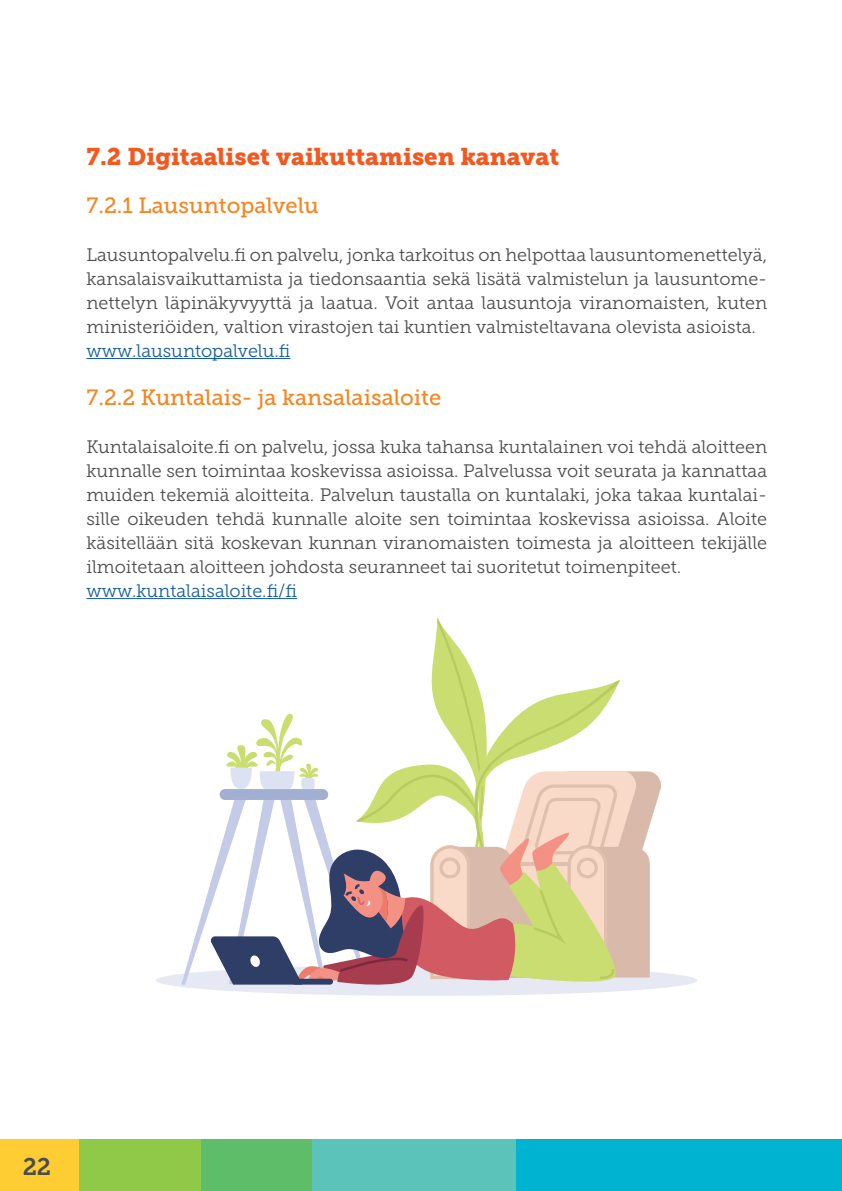
<style>
.page{position:relative;width:842px;height:1191px;background:#fff}
.page>*{position:absolute;margin:0;border:0;box-sizing:border-box;transform-origin:0 0}
.t1{font:24px "Museo Slab 900";color:#f15921}
.t2{font:24px "Museo Slab 700";color:#4b4c4d}
.t3{font:22px "Museo Slab 500";color:#f58520}
.t4{font:18px/24px "Museo Slab 300";color:#4b4c4d;text-align:justify}
.t5{font:18px "Museo Slab 300";color:#175d9e}
</style>
<div class="page">
<div style="left:0;top:1140px;width:79px;height:51px;background:#fecd33"></div>
<hr style="left:86px;top:358px;width:204px;height:1px;background:#175d9e">
<hr style="left:86px;top:598px;width:211px;height:1px;background:#175d9e">
<div style="left:156px;top:965px;width:541px;height:30px;background:#e6e8f4;border-radius:50%"></div>
<svg style="left:181px;top:617px;width:482px;height:374px"></svg>
<div style="left:516px;top:1140px;width:326px;height:51px;background:#00b4d1"></div>
<div style="left:301px;top:1140px;width:215px;height:51px;background:#5bc3b9"></div>
<div style="left:190px;top:1140px;width:122px;height:51px;background:#5ebd68"></div>
<div style="left:79px;top:1140px;width:122px;height:51px;background:#90c848"></div>
<h4 class="t1" style="left:86px;top:142px;width:474px">7.2 Digitaaliset vaikuttamisen kanavat</h4>
<h4 class="t3" style="left:86px;top:193px;width:234px">7.2.1 Lausuntopalvelu</h4>
<p class="t4" style="left:86px;top:242px;width:682px">Lausuntopalvelu.f on palvelu, jonka tarkoitus on helpottaa lausuntomenettelyä, kansalaisvaikuttamista ja tiedonsaantia sekä lisätä valmistelun ja lausuntome&shy;nettelyn läpinäkyvyyttä ja laatua. Voit antaa lausuntoja viranomaisten, kuten ministeriöiden, valtion virastojen tai kuntien valmisteltavana olevista asioista.</p>
<p class="t5" style="left:86px;top:340px;width:205px">www.lausuntopalvelu.f</p>
<h4 class="t3" style="left:86px;top:385px;width:356px">7.2.2 Kuntalais- ja kansalaisaloite</h4>
<p class="t4" style="left:86px;top:434px;width:682px">Kuntalaisaloite.f on palvelu, jossa kuka tahansa kuntalainen voi tehdä aloitteen kunnalle sen toimintaa koskevissa asioissa. Palvelussa voit seurata ja kannattaa muiden tekemiä aloitteita. Palvelun taustalla on kuntalaki, joka takaa kuntalai&shy;sille oikeuden tehdä kunnalle aloite sen toimintaa koskevissa asioissa. Aloite käsitellään sitä koskevan kunnan viranomaisten toimesta ja aloitteen tekijälle ilmoitetaan aloitteen johdosta seuranneet tai suoritetut toimenpiteet.</p>
<p class="t5" style="left:86px;top:580px;width:212px">www.kuntalaisaloite.f/f</p>
<p class="t2" style="left:23px;top:1153px;width:30px">22</p>
</div>
